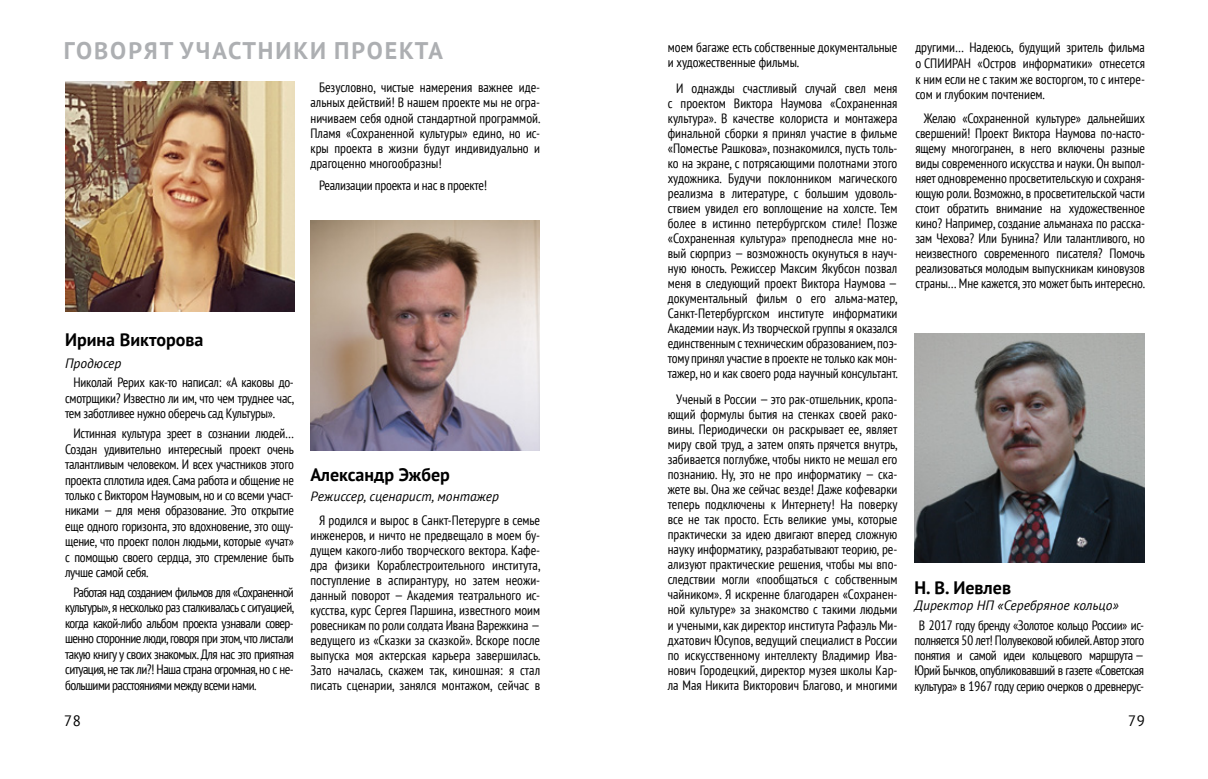
<style>
.page{position:relative;width:1208px;height:779px;background:#fff}
.page>*{position:absolute;margin:0;border:0;box-sizing:border-box;transform-origin:0 0}
.t1{font:700 24px "PT Sans";letter-spacing:.08em;color:#adafb2}
.t2{font:700 18px "PT Sans";color:#000}
.t3{font:15px "PT Sans";color:#000}
.t4{font:condensed 13.5px/15px "PT Sans";letter-spacing:-.02em;color:#000;text-align:justify}
.t5{font:italic 13.5px "PT Sans";color:#000}
.t6{font:condensed 13.5px/15px "PT Sans";color:#000}
</style>
<div class="page">
<img style="left:310px;top:220px;width:230px;height:230px">
<img style="left:914px;top:333px;width:230px;height:229px">
<img style="left:65px;top:82px;width:230px;height:229px">
<h1 class="t1" style="left:64px;top:35px;width:378px">Говорят участники проекта</h1>
<p class="t6" style="left:668px;top:39px;width:231px">моем багаже есть собственные документальные и художественные фильмы.</p>
<p class="t4" style="left:668px;top:80px;width:231px;text-indent:9px">И однажды счастливый случай свел меня с проектом Виктора Наумова «Сохраненная культура». В качестве колориста и монтажера финальной сборки я принял участие в фильме «Поместье Рашкова», познакомился, пусть толь&shy;ко на экране, с потрясающими полотнами этого художника. Будучи поклонником магического реализма в литературе, с большим удоволь&shy;ствием увидел его воплощение на холсте. Тем более в истинно петербургском стиле! Позже «Сохраненная культура» преподнесла мне но&shy;вый сюрприз — возможность окунуться в науч&shy;ную юность. Режиссер Максим Якубсон позвал меня в следующий проект Виктора Наумова — документальный фильм о его альма-матер, Санкт-Петербургском институте информатики Академии наук. Из творческой группы я оказался единственным с техническим образованием, поэ&shy;тому принял участие в проекте не только как мон&shy;тажер, но и как своего рода научный консультант.</p>
<p class="t4" style="left:668px;top:391px;width:231px;text-indent:9px">Ученый в России — это рак-отшельник, кропа&shy;ющий формулы бытия на стенках своей рако&shy;вины. Периодически он раскрывает ее, являет миру свой труд, а затем опять прячется внутрь, забивается поглубже, чтобы никто не мешал его познанию. Ну, это не про информатику — ска&shy;жете вы. Она же сейчас везде! Даже кофеварки теперь подключены к Интернету! На поверку все не так просто. Есть великие умы, которые практически за идею двигают вперед сложную науку информатику, разрабатывают теорию, ре&shy;ализуют практические решения, чтобы мы впо&shy;следствии могли «пообщаться с собственным чайником». Я искренне благодарен «Сохранен&shy;ной культуре» за знакомство с такими людьми и учеными, как директор института Рафаэль Ми&shy;дхатович Юсупов, ведущий специалист в России по искусственному интеллекту Владимир Ива&shy;нович Городецкий, директор музея школы Кар&shy;ла Мая Никита Викторович Благово, и многими</p>
<p class="t4" style="left:310px;top:80px;width:231px;text-indent:9px">Безусловно, чистые намерения важнее иде&shy;альных действий! В нашем проекте мы не огра&shy;ничиваем себя одной стандартной программой.<br>Пламя «Сохраненной культуры» едино, но ис&shy;кры проекта в жизни будут индивидуально и драгоценно многообразны!</p>
<p class="t4" style="left:319px;top:177px;width:170px">Реализации проекта и нас в проекте!</p>
<h2 class="t2" style="left:65px;top:327px;width:140px">Ирина Викторова</h2>
<p class="t5" style="left:65px;top:354px;width:58px">Продюсер</p>
<p class="t4" style="left:65px;top:374px;width:230px;line-height:15.5px;text-indent:9px">Николай Рерих как-то написал: «А каковы до&shy;смотрщики? Известно ли им, что чем труднее час, тем заботливее нужно оберечь сад Культуры».</p>
<p class="t4" style="left:65px;top:425px;width:230px;line-height:15.5px;text-indent:9px">Истинная культура зреет в сознании людей… Создан удивительно интересный проект очень талантливым человеком. И всех участников этого проекта сплотила идея. Сама работа и общение не только с Виктором Наумовым, но и со всеми участ&shy;никами — для меня образование. Это открытие еще одного горизонта, это вдохновение, это ощу&shy;щение, что проект полон людьми, которые «учат» с помощью своего сердца, это стремление быть лучше самой себя.</p>
<p class="t4" style="left:65px;top:584px;width:230px;line-height:15.5px;text-indent:9px">Работая над созданием фильмов для «Сохраненной культуры», я несколько раз сталкивалась с ситуацией, когда какой-либо альбом проекта узнавали совер&shy;шенно сторонние люди, говоря при этом, что листали такую книгу у своих знакомых. Для нас это приятная ситуация, не так ли?! Наша страна огромная, но с не&shy;большими расстояниями между всеми нами.</p>
<h2 class="t2" style="left:310px;top:462px;width:141px">Александр Эжбер</h2>
<p class="t5" style="left:310px;top:487px;width:190px">Режиссер, сценарист, монтажер</p>
<p class="t4" style="left:310px;top:512px;width:231px;text-indent:9px">Я родился и вырос в Санкт-Петерурге в семье инженеров, и ничто не предвещало в моем бу&shy;дущем какого-либо творческого вектора. Кафе&shy;дра физики Кораблестроительного института, поступление в аспирантуру, но затем неожи&shy;данный поворот — Академия театрального ис&shy;кусства, курс Сергея Паршина, известного моим ровесникам по роли солдата Ивана Варежкина — ведущего из «Сказки за сказкой». Вскоре после выпуска моя актерская карьера завершилась.<br>Зато началась, скажем так, киношная: я стал писать сценарии, занялся монтажом, сейчас в</p>
<p class="t4" style="left:915px;top:39px;width:231px;line-height:15.8px">другими… Надеюсь, будущий зритель фильма о СПИИРАН «Остров информатики» отнесется к ним если не с таким же восторгом, то с интере&shy;сом и глубоким почтением.</p>
<p class="t4" style="left:915px;top:110px;width:231px;text-indent:9px">Желаю «Сохраненной культуре» дальнейших свершений! Проект Виктора Наумова по-насто&shy;ящему многогранен, в него включены разные виды современного искусства и науки. Он выпол&shy;няет одновременно просветительскую и сохраня&shy;ющую роли. Возможно, в просветительской части стоит обратить внимание на художественное кино? Например, создание альманаха по расска&shy;зам Чехова? Или Бунина? Или талантливого, но неизвестного современного писателя? Помочь реализоваться молодым выпускникам киновузов страны… Мне кажется, это может быть интересно.</p>
<h2 class="t2" style="left:914px;top:575px;width:98px">Н. В. Иевлев</h2>
<p class="t5" style="left:914px;top:596px;width:205px">Директор НП «Серебряное кольцо»</p>
<p class="t4" style="left:914px;top:617px;width:231px;text-align:center">В 2017 году бренду «Золотое кольцо России» ис&shy;полняется 50 лет! Полувековой юбилей. Автор этого понятия и самой идеи кольцевого маршрута — Юрий Бычков, опубликовавший в газете «Советская культура» в 1967 году серию очерков о древнерус-</p>
<p class="t3" style="left:64px;top:710px;width:19px">78</p>
<p class="t3" style="left:1127px;top:710px;width:19px">79</p>
</div>
